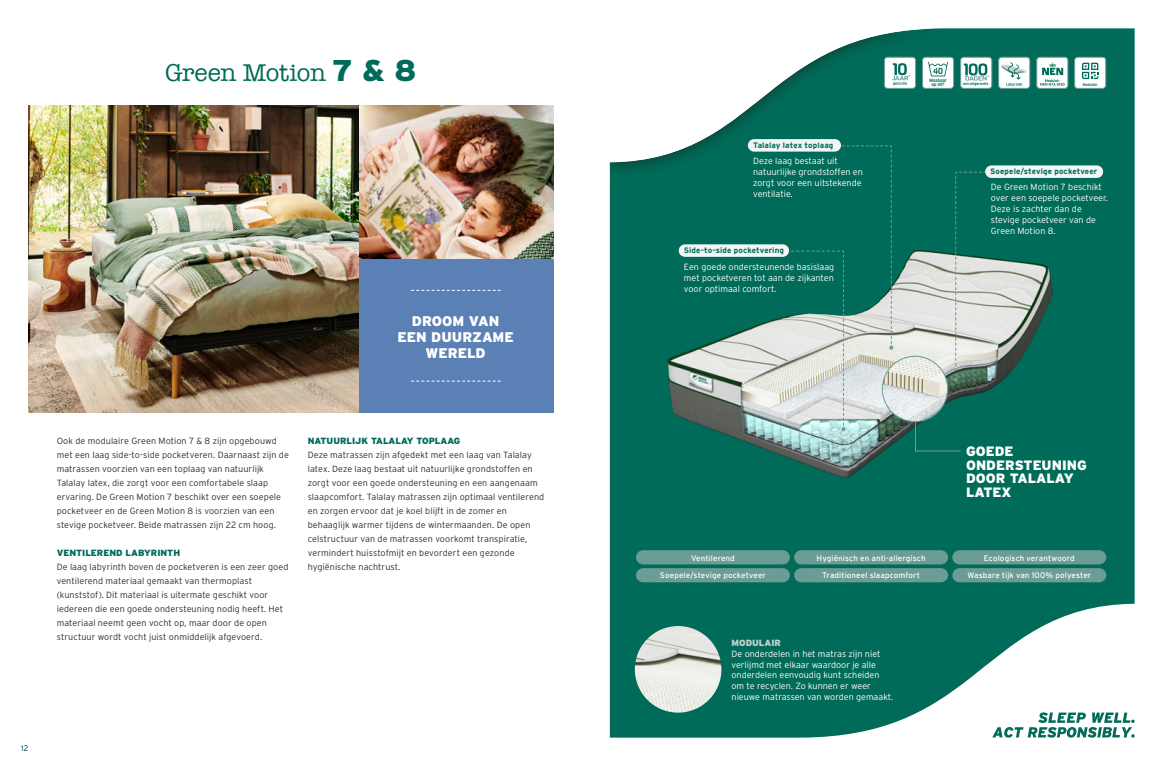
<style>
.page{position:relative;width:1163px;height:766px;background:#fff}
.page>*{position:absolute;margin:0;border:0;box-sizing:border-box;transform-origin:0 0}
.t1{font:25px "American Typewriter";letter-spacing:-.015em;color:#006b58}
.t2{font:900 14px/16px "Interstate";color:#fff;text-align:center}
.t3{font:900 13.5px/13.5px "Interstate";color:#fff}
.t4{font:300 9px/14px "Interstate";letter-spacing:.01em;color:#2e2d2c}
.t5{font:300 9px/11px "Interstate";color:#fff}
.t6{font:900 9px "Interstate";color:#006b58}
.t7{font:900 9px "Interstate";color:#c4d3cf}
.t8{font:8.7px "Viga";color:#006b58}
.t9{font:8px "Interstate";letter-spacing:.015em;color:#fff}
.t10{font:700 8px "Interstate";letter-spacing:.015em;color:#006b58}
.t11{font:300 8px "Interstate";color:#002f48}
.t12{font:4.5px/4.4px "Viga";color:#006b58;text-align:center}
.t13{font:3.8px "Viga";color:#006b58}
.s1{font-family:"Interstate";font-weight:900;font-size:30px}
</style>
<div class="page">
<div style="left:358px;top:238px;width:195px;height:174px;background:#5a80b5"></div>
<img style="left:358px;top:105px;width:195px;height:154px">
<img style="left:28px;top:105px;width:330px;height:307px">
<svg style="left:609px;top:28px;width:526px;height:710px;fill:#006b58"></svg>
<img style="left:660px;top:238px;width:392px;height:273px">
<img style="left:882px;top:356px;width:65px;height:65px;border-radius:33px">
<div style="left:881px;top:356px;width:66px;height:66px;border:1px solid #6b9c95;border-radius:50%"></div>
<svg style="left:914px;top:421px;width:47px;height:31px"></svg>
<img style="left:634px;top:626px;width:87px;height:86px;border-radius:43px">
<svg style="left:992px;top:712px;width:142px;height:25px"></svg>
<svg style="left:411px;top:380px;width:89px;height:1px"></svg>
<svg style="left:411px;top:290px;width:89px;height:1px"></svg>
<div style="left:884px;top:57px;width:31px;height:31px;background:#fff;border-radius:3px"></div>
<div style="left:883px;top:57px;width:32px;height:32px;border:1px solid #6b9c95;border-radius:3px"></div>
<svg style="left:891px;top:63px;width:19px;height:22px"></svg>
<div style="left:960px;top:57px;width:31px;height:31px;background:#fff;border-radius:3px"></div>
<div style="left:960px;top:57px;width:32px;height:32px;border:1px solid #6b9c95;border-radius:3px"></div>
<svg style="left:963px;top:63px;width:26px;height:23px"></svg>
<div style="left:998px;top:57px;width:31px;height:31px;background:#fff;border-radius:3px"></div>
<div style="left:998px;top:57px;width:32px;height:32px;border:1px solid #6b9c95;border-radius:3px"></div>
<svg style="left:1001px;top:62px;width:26px;height:24px"></svg>
<div style="left:922px;top:57px;width:31px;height:31px;background:#fff;border-radius:3px"></div>
<div style="left:921px;top:57px;width:32px;height:32px;border:1px solid #6b9c95;border-radius:3px"></div>
<svg style="left:928px;top:62px;width:19px;height:14px"></svg>
<div style="left:1036px;top:57px;width:31px;height:31px;background:#fff;border-radius:3px"></div>
<div style="left:1036px;top:57px;width:32px;height:32px;border:1px solid #6b9c95;border-radius:3px"></div>
<svg style="left:1040px;top:62px;width:24px;height:24px"></svg>
<div style="left:1074px;top:57px;width:31px;height:31px;background:#fff;border-radius:3px"></div>
<div style="left:1073px;top:57px;width:33px;height:32px;border:1px solid #6b9c95;border-radius:3px"></div>
<svg style="left:1082px;top:63px;width:16px;height:16px"></svg>
<svg style="left:953px;top:171px;width:33px;height:210px;background:#78a69b"></svg>
<svg style="left:786px;top:145px;width:107px;height:286px;background:#5c9b8e"></svg>
<div style="left:678px;top:244px;width:111px;height:13px;background:#f3f6f6;border-radius:6px"></div>
<div style="left:636px;top:550px;width:153px;height:14px;background:#6b9c95;border-radius:7px"></div>
<div style="left:636px;top:568px;width:153px;height:14px;background:#6b9c95;border-radius:7px"></div>
<div style="left:952px;top:550px;width:154px;height:14px;background:#6b9c95;border-radius:7px"></div>
<div style="left:794px;top:550px;width:153px;height:14px;background:#6b9c95;border-radius:7px"></div>
<div style="left:794px;top:568px;width:153px;height:14px;background:#6b9c95;border-radius:7px"></div>
<div style="left:747px;top:139px;width:93px;height:12px;background:#f3f6f6;border-radius:6px"></div>
<div style="left:985px;top:165px;width:117px;height:13px;background:#f3f6f6;border-radius:6px"></div>
<div style="left:952px;top:568px;width:154px;height:14px;background:#6b9c95;border-radius:7px"></div>
<h1 class="t1" style="left:165px;top:53px;width:253px">Green Motion <span class="s1">7 &amp; 8</span></h1>
<h2 class="t2" style="left:397px;top:312px;width:118px">DROOM VAN<br>EEN DUURZAME<br>WERELD</h2>
<p class="t4" style="left:57px;top:434px;width:233px">Ook de modulaire Green Motion 7 &amp; 8 zijn opgebouwd met een laag side-to-side pocketveren. Daarnaast zijn de matrassen voorzien van een toplaag van natuurlijk Talalay latex, die zorgt voor een comfortabele slaap ervaring. De Green Motion 7 beschikt over een soepele pocketveer en de Green Motion 8 is voorzien van een stevige pocketveer. Beide matrassen zijn 22 cm hoog.</p>
<p class="t6" style="left:57px;top:548px;width:125px">VENTILEREND LABYRINTH</p>
<p class="t4" style="left:57px;top:560px;width:233px">De laag labyrinth boven de pocketveren is een zeer goed ventilerend materiaal gemaakt van thermoplast (kunststof). Dit materiaal is uitermate geschikt voor iedereen die een goede ondersteuning nodig heeft. Het materiaal neemt geen vocht op, maar door de open structuur wordt vocht juist onmiddelijk afgevoerd.</p>
<p class="t6" style="left:308px;top:436px;width:154px">NATUURLIJK TALALAY TOPLAAG</p>
<p class="t4" style="left:308px;top:448px;width:238px">Deze matrassen zijn afgedekt met een laag van Talalay latex. Deze laag bestaat uit natuurlijke grondstoffen en zorgt voor een goede ondersteuning en een aangenaam slaapcomfort. Talalay matrassen zijn optimaal ventilerend en zorgen ervoor dat je koel blijft in de zomer en behaaglijk warmer tijdens de wintermaanden. De open celstructuur van de matrassen voorkomt transpiratie, vermindert huisstofmijt en bevordert een gezonde hygiënische nachtrust.</p>
<p class="t11" style="left:21px;top:743px;width:9px">12</p>
<p class="t10" style="left:753px;top:140px;width:82px">Talalay latex toplaag</p>
<p class="t5" style="left:753px;top:155px;width:111px">Deze laag bestaat uit natuurlijke grondstoffen en zorgt voor een uitstekende ventilatie.</p>
<p class="t10" style="left:683px;top:246px;width:102px">Side-to-side pocketvering</p>
<p class="t5" style="left:683px;top:261px;width:152px;text-align:justify">Een goede ondersteunende basislaag met pocketveren tot aan de zijkanten voor optimaal comfort.</p>
<p class="t8" style="left:932px;top:65px;width:12px">40</p>
<p class="t12" style="left:929px;top:78px;width:19px">Wasbaar op 40°</p>
<p class="t13" style="left:1082px;top:82px;width:16px">Modulair</p>
<p class="t10" style="left:990px;top:167px;width:108px">Soepele/stevige pocketveer</p>
<p class="t5" style="left:990px;top:181px;width:118px">De Green Motion 7 beschikt over een soepele pocketveer.<br>Deze is zachter dan de stevige pocketveer van de<br>Green Motion 8.</p>
<h3 class="t3" style="left:965px;top:444px;width:122px">GOEDE<br>ONDERSTEUNING<br>DOOR TALALAY<br>LATEX</h3>
<p class="t9" style="left:691px;top:553px;width:45px">Ventilerend</p>
<p class="t9" style="left:816px;top:553px;width:110px">Hygiënisch en anti-allergisch</p>
<p class="t9" style="left:983px;top:553px;width:92px">Ecologisch verantwoord</p>
<p class="t9" style="left:822px;top:571px;width:99px">Traditioneel slaapcomfort</p>
<p class="t9" style="left:660px;top:571px;width:107px">Soepele/stevige pocketveer</p>
<p class="t9" style="left:967px;top:571px;width:125px">Wasbare tijk van 100% polyester</p>
<p class="t7" style="left:731px;top:637px;width:51px">MODULAIR</p>
<p class="t5" style="left:731px;top:648px;width:163px">De onderdelen in het matras zijn niet verlijmd met elkaar waardoor je alle onderdelen eenvoudig kunt scheiden om te recyclen. Zo kunnen er weer nieuwe matrassen van worden gemaakt.</p>
</div>
